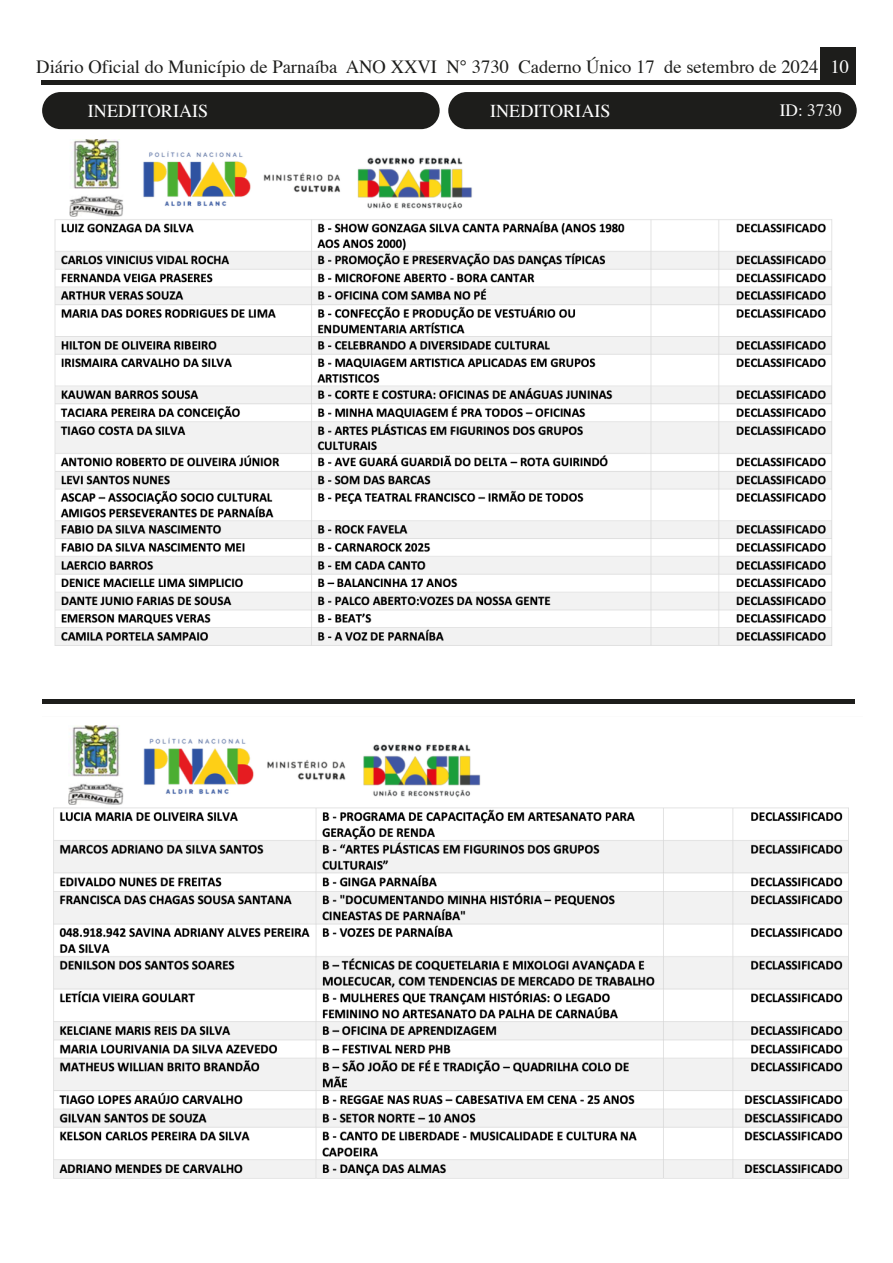
<style>
.page{position:relative;width:893px;height:1263px;background:#fff}
.page>*{position:absolute;margin:0;border:0;box-sizing:border-box;transform-origin:0 0}
.t1{font:18.6px "Times";color:#1d1d1b}
.t2{font:18.15px "Times";color:#fff}
.t3{font:17.25px "Times";color:#fff}
.s1{color:#fff}
</style>
<div class="page">
<hr style="left:42px;top:699px;width:812px;height:4px;background:#1d1d1b">
<div style="left:42px;top:80px;width:778px;height:5px;background:#1d1d1b"></div>
<div style="left:820px;top:47px;width:36px;height:38px;background:#1d1d1b"></div>
<div style="left:448px;top:92px;width:409px;height:37px;background:#1d1d1b;border-radius:19px"></div>
<div style="left:42px;top:92px;width:398px;height:37px;background:#1d1d1b;border-radius:19px"></div>
<img style="left:54px;top:139px;width:778px;height:507px">
<img style="left:53px;top:725px;width:796px;height:454px">
<p class="t1" style="left:36px;top:49px;width:814px">Diário Oficial do Município de Parnaíba ANO XXVI N° 3730 Caderno Único 17 de setembro de 2024 <span class="s1">10</span></p>
<p class="t2" style="left:88px;top:94px;width:122px">INEDITORIAIS</p>
<p class="t2" style="left:490px;top:94px;width:122px">INEDITORIAIS</p>
<p class="t3" style="left:780px;top:94px;width:63px">ID: 3730</p>
</div>
